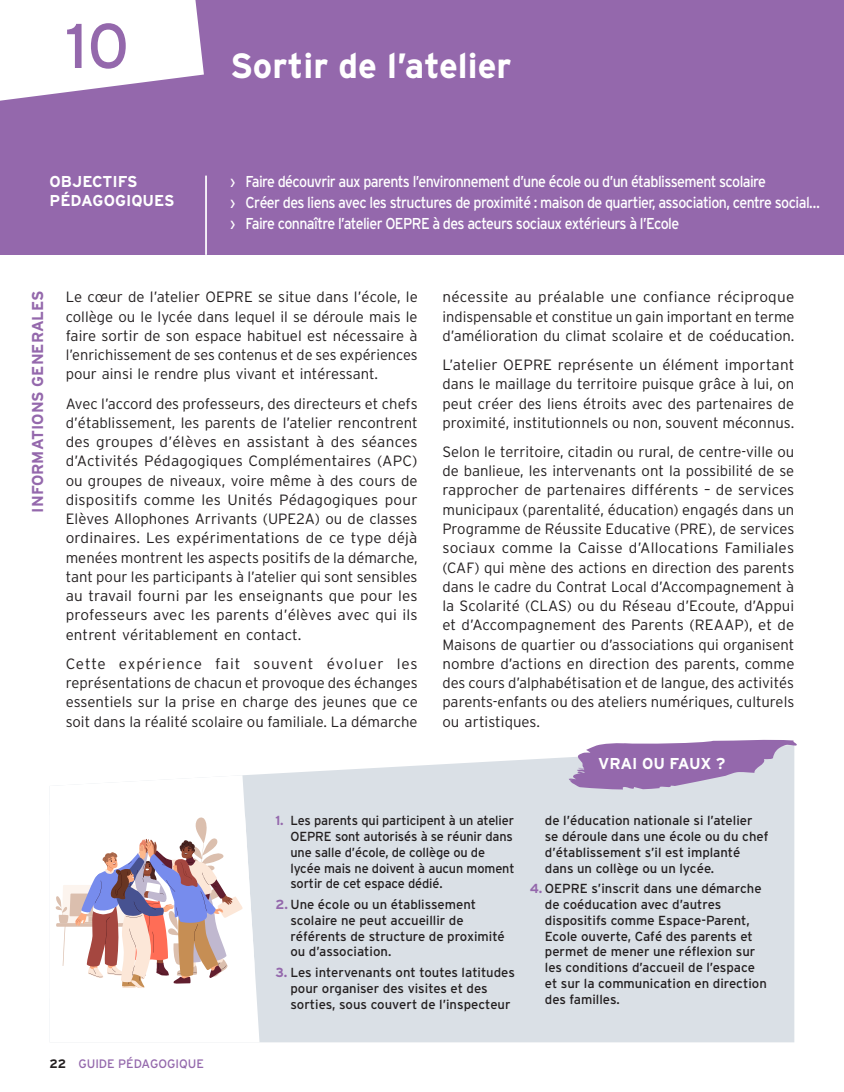
<style>
.page{position:relative;width:844px;height:1092px;background:#fff}
.page>*{position:absolute;margin:0;border:0;box-sizing:border-box;transform-origin:0 0}
.t1{font:63px "Interstate";color:#9468ac}
.Titre_Chapitre{font:700 35px "Interstate";color:#fff}
.t2{font:15.75px "Interstate";letter-spacing:-.04em;color:#fff;scale:.9 1}
.t3{font:700 15.75px/18.9px "Interstate";color:#fff}
.t4{font:700 15.75px "Interstate";color:#9468ac}
.Infos_generales{font:300 14.88px/19.2px "Interstate";color:#231f20;text-align:justify}
.t5{font:13.12px/15.8px "Interstate";color:#231f20}
.t6{font:12.25px "Interstate";color:#9468ac}
.s1{font-weight:700;color:#9468ac}
.s2{font-weight:700;color:#231f20}
</style>
<div class="page">
<div style="left:252px;top:757px;width:542px;height:285px;background:#dae0e6"></div>
<svg style="left:242px;top:775px;width:17px;height:267px;fill:#dae0e6"></svg>
<svg style="left:242px;top:814px;width:12px;height:184px"></svg>
<svg style="left:55px;top:816px;width:188px;height:172px"></svg>
<div style="left:0;top:0;width:843px;height:255px;background:#9468ac"></div>
<svg style="left:0;top:0;width:204px;height:101px;background:#efe8f2"></svg>
<hr style="left:205px;top:175px;width:2px;height:80px;background:#fff">
<svg style="left:568px;top:739px;width:229px;height:50px;background:#ae92c1"></svg>
<hr style="left:843px;top:0;width:1px;height:1091px;background:#f0ecf5">
<p class="t1" style="left:66px;top:11px;width:65px">10</p>
<p class="t3" style="left:50px;top:172px;width:126px">OBJECTIFS<br>PÉDAGOGIQUES</p>
<p class="Titre_Chapitre" style="left:230px;top:46px;width:283px">Sortir de l’atelier</p>
<p class="t2" style="left:230px;top:173px;width:597px">› Faire découvrir aux parents l’environnement d’une école ou d’un établissement scolaire</p>
<p class="t2" style="left:230px;top:194px;width:656px">› Créer des liens avec les structures de proximité : maison de quartier, association, centre social…</p>
<p class="t2" style="left:230px;top:215px;width:500px">› Faire connaître l’atelier OEPRE à des acteurs sociaux extérieurs à l’Ecole</p>
<p class="t4" style="left:29px;top:512px;width:224px;rotate:-90deg">INFORMATIONS GENERALES</p>
<p class="Infos_generales" style="left:66px;top:287px;width:353px">Le cœur de l’atelier OEPRE se situe dans l’école, le collège ou le lycée dans lequel il se déroule mais le faire sortir de son espace habituel est nécessaire à l’enrichissement de ses contenus et de ses expériences pour ainsi le rendre plus vivant et intéressant.</p>
<p class="Infos_generales" style="left:66px;top:393px;width:353px">Avec l’accord des professeurs, des directeurs et chefs d’établissement, les parents de l’atelier rencontrent des groupes d’élèves en assistant à des séances d’Activités Pédagogiques Complémentaires (APC) ou groupes de niveaux, voire même à des cours de dispositifs comme les Unités Pédagogiques pour Elèves Allophones Arrivants (UPE2A) ou de classes ordinaires. Les expérimentations de ce type déjà menées montrent les aspects positifs de la démarche, tant pour les participants à l’atelier qui sont sensibles au travail fourni par les enseignants que pour les professeurs avec les parents d’élèves avec qui ils entrent véritablement en contact.</p>
<p class="Infos_generales" style="left:66px;top:653px;width:353px">Cette expérience fait souvent évoluer les représentations de chacun et provoque des échanges essentiels sur la prise en charge des jeunes que ce soit dans la réalité scolaire ou familiale. La démarche</p>
<p class="Infos_generales" style="left:442px;top:287px;width:353px">nécessite au préalable une confiance réciproque indispensable et constitue un gain important en terme d’amélioration du climat scolaire et de coéducation.</p>
<p class="Infos_generales" style="left:442px;top:355px;width:353px">L’atelier OEPRE représente un élément important dans le maillage du territoire puisque grâce à lui, on peut créer des liens étroits avec des partenaires de proximité, institutionnels ou non, souvent méconnus.</p>
<p class="Infos_generales" style="left:442px;top:442px;width:353px">Selon le territoire, citadin ou rural, de centre-ville ou de banlieue, les intervenants ont la possibilité de se rapprocher de partenaires différents – de services municipaux (parentalité, éducation) engagés dans un Programme de Réussite Educative (PRE), de services sociaux comme la Caisse d’Allocations Familiales (CAF) qui mène des actions en direction des parents dans le cadre du Contrat Local d’Accompagnement à la Scolarité (CLAS) ou du Réseau d’Ecoute, d’Appui et d’Accompagnement des Parents (REAAP), et de Maisons de quartier ou d’associations qui organisent nombre d’actions en direction des parents, comme des cours d’alphabétisation et de langue, des activités parents-enfants ou des ateliers numériques, culturels ou artistiques.</p>
<p class="t3" style="left:598px;top:753px;width:129px">VRAI OU FAUX ?</p>
<p class="t5" style="left:290px;top:812px;width:225px;text-indent:-15px"><span class="s1">1.</span> Les parents qui participent à un atelier OEPRE sont autorisés à se réunir dans une salle d’école, de collège ou de lycée mais ne doivent à aucun moment sortir de cet espace dédié.</p>
<p class="t5" style="left:290px;top:896px;width:216px;text-indent:-15px"><span class="s1">2.</span> Une école ou un établissement scolaire ne peut accueillir de référents de structure de proximité ou d’association.</p>
<p class="t5" style="left:290px;top:964px;width:226px;text-indent:-15px"><span class="s1">3.</span> Les intervenants ont toutes latitudes pour organiser des visites et des sorties, sous couvert de l’inspecteur</p>
<p class="t5" style="left:544px;top:812px;width:225px">de l’éducation nationale si l’atelier se déroule dans une école ou du chef d’établissement s’il est implanté dans un collège ou un lycée.</p>
<p class="t5" style="left:544px;top:880px;width:223px;text-indent:-15px"><span class="s1">4.</span> OEPRE s’inscrit dans une démarche de coéducation avec d’autres dispositifs comme Espace-Parent,<br>Ecole ouverte, Café des parents et permet de mener une réflexion sur les conditions d’accueil de l’espace et sur la communication en direction des familles.</p>
<p class="t6" style="left:50px;top:1056px;width:156px"><span class="s2">22</span> GUIDE PÉDAGOGIQUE</p>
</div>
